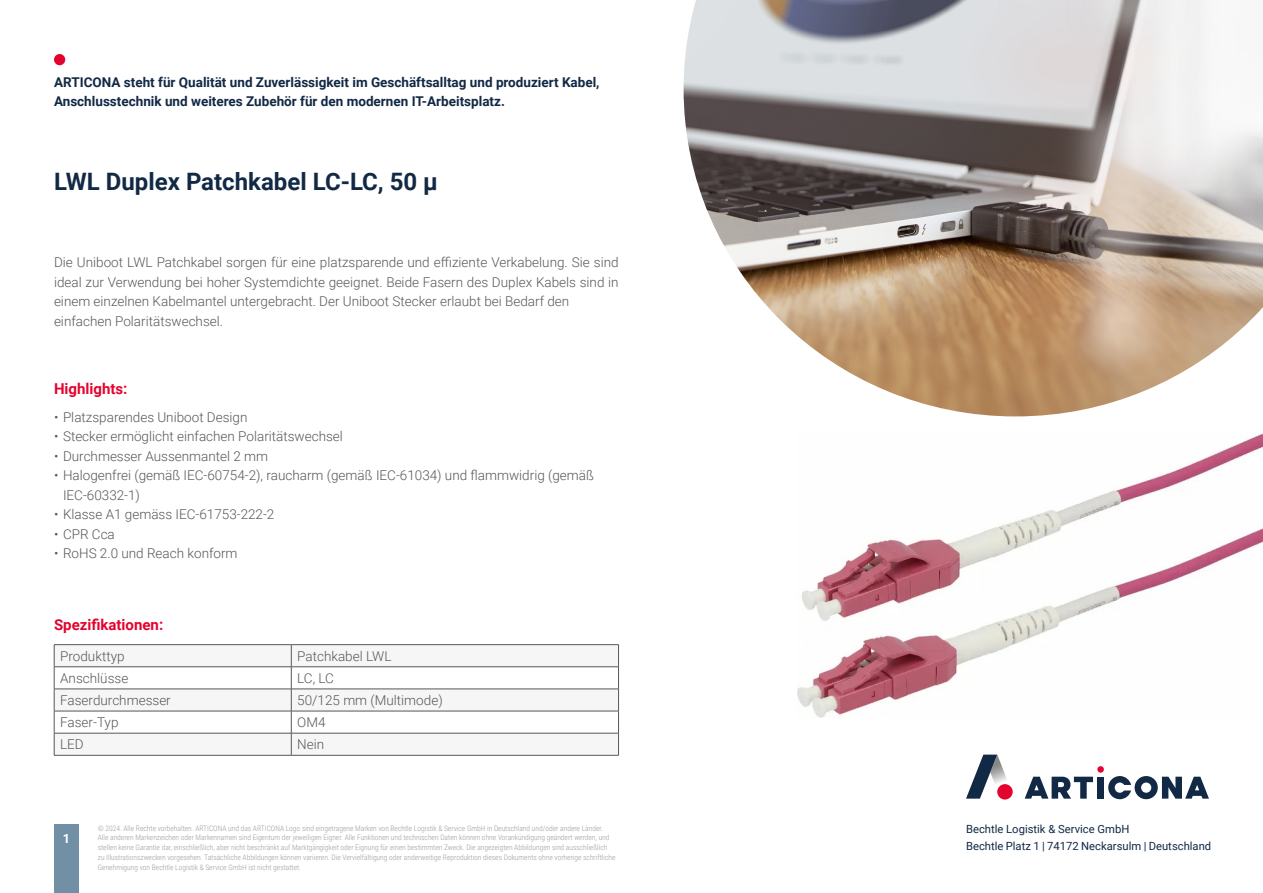
<style>
.page{position:relative;width:1263px;height:893px;background:#fff}
.page>*{position:absolute;margin:0;border:0;box-sizing:border-box;transform-origin:0 0}
.t1{font:700 24px "Roboto";color:#122945}
.t2{font:700 15px "Roboto";color:#e4032e}
.t3{font:300 13.5px/19.5px "Roboto";color:#575756}
.t4{font:700 13.5px/19.5px "Roboto";color:#122945}
.t5{font:700 12.75px "Roboto";color:#fff}
.t6{font:11.25px/16.5px "Roboto";color:#122945}
.t7{font:300 7.5px/9.8px "Roboto Condensed";color:#9d9d9c}
</style>
<div class="page">
<div style="left:54px;top:54px;width:11px;height:11px;background:#e4032e;border-radius:50%"></div>
<div style="left:1097px;top:766px;width:7px;height:7px;background:#e4032e;border-radius:50%"></div>
<svg style="left:1025px;top:777px;width:68px;height:22px"></svg>
<div style="left:1097px;top:777px;width:7px;height:22px;background:#122945"></div>
<svg style="left:1108px;top:776px;width:101px;height:23px"></svg>
<svg style="left:966px;top:755px;width:47px;height:44px"></svg>
<div style="left:997px;top:784px;width:16px;height:15px;background:#e4032e;border-radius:50%"></div>
<div style="left:54px;top:825px;width:25px;height:68px;background:#7190a6"></div>
<img style="left:684px;top:0;width:579px;height:416px">
<img style="left:798px;top:433px;width:465px;height:284px">
<hr style="left:54px;top:644px;width:237px;height:1px;background:#575756">
<hr style="left:291px;top:644px;width:328px;height:1px;background:#575756">
<svg style="left:54px;top:645px;width:565px;height:110px"></svg>
<hr style="left:54px;top:755px;width:237px;height:1px;background:#575756">
<hr style="left:291px;top:755px;width:328px;height:1px;background:#575756">
<h3 class="t4" style="left:54px;top:72px;width:547px">ARTICONA steht für Qualität und Zuverlässigkeit im Geschäftsalltag und produziert Kabel,<br>Anschlusstechnik und weiteres Zubehör für den modernen IT-Arbeitsplatz.</h3>
<h1 class="t1" style="left:54px;top:165px;width:386px">LWL Duplex Patchkabel LC-LC, 50 µ</h1>
<p class="t3" style="left:54px;top:252px;width:566px">Die Uniboot LWL Patchkabel sorgen für eine platzsparende und effiziente Verkabelung. Sie sind ideal zur Verwendung bei hoher Systemdichte geeignet. Beide Fasern des Duplex Kabels sind in einem einzelnen Kabelmantel untergebracht. Der Uniboot Stecker erlaubt bei Bedarf den einfachen Polaritätswechsel.</p>
<h2 class="t2" style="left:54px;top:378px;width:75px">Highlights:</h2>
<h3 class="t3" style="left:54px;top:407px;width:195px">• Platzsparendes Uniboot Design</h3>
<h3 class="t3" style="left:54px;top:426px;width:290px">• Stecker ermöglicht einfachen Polaritätswechsel</h3>
<h3 class="t3" style="left:54px;top:446px;width:216px">• Durchmesser Aussenmantel 2 mm</h3>
<h3 class="t3" style="left:63px;top:465px;width:532px;text-indent:-9px">• Halogenfrei (gemäß IEC-60754-2), raucharm (gemäß IEC-61034) und flammwidrig (gemäß<br>IEC-60332-1)</h3>
<h3 class="t3" style="left:54px;top:504px;width:222px">• Klasse A1 gemäss IEC-61753-222-2</h3>
<h3 class="t3" style="left:54px;top:524px;width:62px">• CPR Cca</h3>
<h3 class="t3" style="left:54px;top:543px;width:185px">• RoHS 2.0 und Reach konform</h3>
<h2 class="t2" style="left:54px;top:614px;width:111px">Spezifikationen:</h2>
<h3 class="t3" style="left:60px;top:646px;width:66px">Produkttyp</h3>
<h3 class="t3" style="left:297px;top:646px;width:96px">Patchkabel LWL</h3>
<h3 class="t3" style="left:60px;top:668px;width:70px">Anschlüsse</h3>
<h3 class="t3" style="left:297px;top:668px;width:38px">LC, LC</h3>
<h3 class="t3" style="left:60px;top:690px;width:112px">Faserdurchmesser</h3>
<h3 class="t3" style="left:297px;top:690px;width:147px">50/125 mm (Multimode)</h3>
<h3 class="t3" style="left:60px;top:712px;width:60px">Faser-Typ</h3>
<h3 class="t3" style="left:297px;top:712px;width:30px">OM4</h3>
<h3 class="t3" style="left:60px;top:734px;width:25px">LED</h3>
<h3 class="t3" style="left:297px;top:734px;width:28px">Nein</h3>
<h3 class="t5" style="left:63px;top:829px;width:9px">1</h3>
<p class="t7" style="left:98px;top:823px;width:519px">© 2024. Alle Rechte vorbehalten. ARTICONA und das ARTICONA Logo sind eingetragene Marken von Bechtle Logistik &amp; Service GmbH in Deutschland und/oder andere Länder.<br>Alle anderen Markenzeichen oder Markennamen sind Eigentum der jeweiligen Eigner. Alle Funktionen und technischen Daten können ohne Vorankündigung geändert werden, und stellen keine Garantie dar, einschließlich, aber nicht beschränkt auf Marktgängigkeit oder Eignung für einen bestimmten Zweck. Die angezeigten Abbildungen sind ausschließlich zu Illustrationszwecken vorgesehen. Tatsächliche Abbildungen können variieren. Die Vervielfältigung oder anderweitige Reproduktion dieses Dokuments ohne vorherige schriftliche Genehmigung von Bechtle Logistik &amp; Service GmbH ist nicht gestattet.</p>
<h3 class="t6" style="left:966px;top:821px;width:247px">Bechtle Logistik &amp; Service GmbH<br>Bechtle Platz 1 | 74172 Neckarsulm | Deutschland</h3>
</div>
